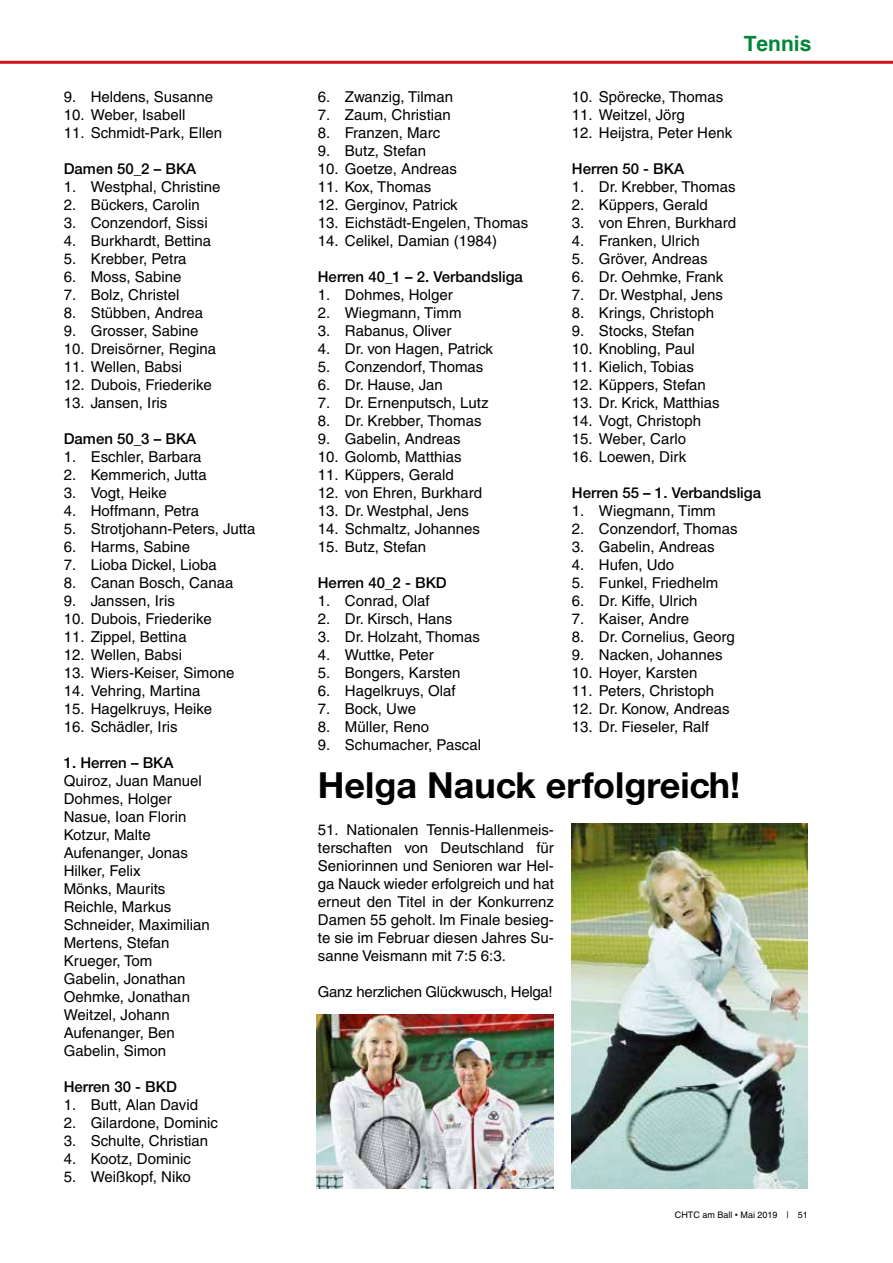
<style>
.page{position:relative;width:893px;height:1263px;background:#fff}
.page>*{position:absolute;margin:0;border:0;box-sizing:border-box;transform-origin:0 0}
.t1{font:700 36px "Helvetica Neue CE";color:#000}
.t2{font:700 21px "Helvetica";color:#008739}
.t3{font:15px/18px "Helvetica";color:#000}
.t4{font:500 15px "Helvetica Neue CE";color:#000}
.t5{font:15px "Helvetica";letter-spacing:-.02em;color:#000}
.t6{font:9px "Helvetica";color:#000}
.s1{font-family:"Arial"}
</style>
<div class="page">
<hr style="left:0;top:61px;width:893px;height:3px;background:#cd171a">
<img style="left:572px;top:823px;width:236px;height:365px">
<img style="left:317px;top:1014px;width:237px;height:174px">
<p class="t3" style="left:64px;top:87px;width:151px">9. Heldens, Susanne</p>
<p class="t3" style="left:64px;top:105px;width:123px">10. Weber, Isabell</p>
<p class="t3" style="left:64px;top:123px;width:160px">11. Schmidt-Park, Ellen</p>
<p class="t4" style="left:64px;top:159px;width:134px">Damen 50_2 – BKA</p>
<p class="t3" style="left:64px;top:177px;width:158px">1. Westphal, Christine</p>
<p class="t3" style="left:64px;top:195px;width:138px">2. Bückers, Carolin</p>
<p class="t3" style="left:64px;top:213px;width:145px">3. Conzendorf, Sissi</p>
<p class="t3" style="left:64px;top:231px;width:149px">4. Burkhardt, Bettina</p>
<p class="t3" style="left:64px;top:249px;width:124px">5. Krebber, Petra</p>
<p class="t3" style="left:64px;top:267px;width:119px">6. Moss, Sabine</p>
<p class="t3" style="left:64px;top:285px;width:117px">7. Bolz, Christel</p>
<p class="t3" style="left:64px;top:303px;width:141px">8. Stübben, Andrea</p>
<p class="t3" style="left:64px;top:321px;width:136px">9. Grosser, Sabine</p>
<p class="t3" style="left:64px;top:339px;width:154px">10. Dreisörner, Regina</p>
<p class="t3" style="left:64px;top:357px;width:120px">11. Wellen, Babsi</p>
<p class="t3" style="left:64px;top:375px;width:149px">12. Dubois, Friederike</p>
<p class="t3" style="left:64px;top:393px;width:105px">13. Jansen, Iris</p>
<p class="t4" style="left:64px;top:429px;width:134px">Damen 50_3 – BKA</p>
<p class="t3" style="left:64px;top:447px;width:139px">1. Eschler, Barbara</p>
<p class="t3" style="left:64px;top:465px;width:145px">2. Kemmerich, Jutta</p>
<p class="t3" style="left:64px;top:483px;width:105px">3. Vogt, Heike</p>
<p class="t3" style="left:64px;top:501px;width:137px">4. Hoffmann, Petra</p>
<p class="t3" style="left:64px;top:519px;width:193px">5. Strotjohann-Peters, Jutta</p>
<p class="t3" style="left:64px;top:537px;width:128px">6. Harms, Sabine</p>
<p class="t3" style="left:64px;top:555px;width:155px">7. Lioba Dickel, Lioba</p>
<p class="t3" style="left:64px;top:573px;width:171px">8. Canan Bosch, Canaa</p>
<p class="t3" style="left:64px;top:591px;width:113px">9. Janssen, Iris</p>
<p class="t3" style="left:64px;top:609px;width:149px">10. Dubois, Friederike</p>
<p class="t3" style="left:64px;top:627px;width:124px">11. Zippel, Bettina</p>
<p class="t3" style="left:64px;top:645px;width:120px">12. Wellen, Babsi</p>
<p class="t3" style="left:64px;top:663px;width:172px">13. Wiers-Keiser, Simone</p>
<p class="t3" style="left:64px;top:681px;width:138px">14. Vehring, Martina</p>
<p class="t3" style="left:64px;top:699px;width:150px">15. Hagelkruys, Heike</p>
<p class="t3" style="left:64px;top:717px;width:115px">16. Schädler, Iris</p>
<p class="t4" style="left:64px;top:753px;width:111px">1. Herren – BKA</p>
<p class="t3" style="left:64px;top:771px;width:147px">Quiroz, Juan Manuel<br>Dohmes, Holger<br>Nasue, Ioan Florin<br>Kotzur, Malte<br>Aufenanger, Jonas<br>Hilker, Felix<br>Mönks, Maurits<br>Reichle, Markus<br>Schneider, Maximilian<br>Mertens, Stefan<br>Krueger, Tom<br>Gabelin, Jonathan<br>Oehmke, Jonathan<br>Weitzel, Johann<br>Aufenanger, Ben<br>Gabelin, Simon</p>
<p class="t4" style="left:64px;top:1077px;width:115px">Herren 30 - BKD</p>
<p class="t3" style="left:64px;top:1095px;width:136px">1. Butt, Alan David</p>
<p class="t3" style="left:64px;top:1113px;width:156px">2. Gilardone, Dominic</p>
<p class="t3" style="left:64px;top:1131px;width:146px">3. Schulte, Christian</p>
<p class="t3" style="left:64px;top:1149px;width:129px">4. Kootz, Dominic</p>
<p class="t3" style="left:64px;top:1167px;width:129px">5. Weißkopf, Niko</p>
<p class="t3" style="left:318px;top:87px;width:137px">6. Zwanzig, Tilman</p>
<p class="t3" style="left:318px;top:105px;width:135px">7. Zaum, Christian</p>
<p class="t3" style="left:318px;top:123px;width:124px">8. Franzen, Marc</p>
<p class="t3" style="left:318px;top:141px;width:110px">9. Butz, Stefan</p>
<p class="t3" style="left:318px;top:159px;width:141px">10. Goetze, Andreas</p>
<p class="t3" style="left:318px;top:177px;width:115px">11. Kox, Thomas</p>
<p class="t3" style="left:318px;top:195px;width:141px">12. Gerginov, Patrick</p>
<p class="t3" style="left:318px;top:213px;width:212px">13. Eichstädt-Engelen, Thomas</p>
<p class="t3" style="left:318px;top:231px;width:181px">14. Celikel, Damian (1984)</p>
<p class="t4" style="left:318px;top:267px;width:207px">Herren 40_1 – 2. Verbandsliga</p>
<p class="t3" style="left:318px;top:285px;width:137px">1. Dohmes, Holger</p>
<p class="t3" style="left:318px;top:303px;width:145px">2. Wiegmann, Timm</p>
<p class="t3" style="left:318px;top:321px;width:135px">3. Rabanus, Oliver</p>
<p class="t3" style="left:318px;top:339px;width:177px">4. Dr. von Hagen, Patrick</p>
<p class="t3" style="left:318px;top:357px;width:167px">5. Conzendorf, Thomas</p>
<p class="t3" style="left:318px;top:375px;width:126px">6. Dr. Hause, Jan</p>
<p class="t3" style="left:318px;top:393px;width:172px">7. Dr. Ernenputsch, Lutz</p>
<p class="t3" style="left:318px;top:411px;width:165px">8. Dr. Krebber, Thomas</p>
<p class="t3" style="left:318px;top:429px;width:144px">9. Gabelin, Andreas</p>
<p class="t3" style="left:318px;top:447px;width:145px">10. Golomb, Matthias</p>
<p class="t3" style="left:318px;top:465px;width:137px">11. Küppers, Gerald</p>
<p class="t3" style="left:318px;top:483px;width:166px">12. von Ehren, Burkhard</p>
<p class="t3" style="left:318px;top:501px;width:153px">13. Dr. Westphal, Jens</p>
<p class="t3" style="left:318px;top:519px;width:164px">14. Schmaltz, Johannes</p>
<p class="t3" style="left:318px;top:537px;width:110px">15. Butz, Stefan</p>
<p class="t4" style="left:318px;top:573px;width:130px">Herren 40_2 - BKD</p>
<p class="t3" style="left:318px;top:591px;width:113px">1. Conrad, Olaf</p>
<p class="t3" style="left:318px;top:609px;width:136px">2. Dr. Kirsch, Hans</p>
<p class="t3" style="left:318px;top:627px;width:164px">3. Dr. Holzaht, Thomas</p>
<p class="t3" style="left:318px;top:645px;width:118px">4. Wuttke, Peter</p>
<p class="t3" style="left:318px;top:663px;width:144px">5. Bongers, Karsten</p>
<p class="t3" style="left:318px;top:681px;width:139px">6. Hagelkruys, Olaf</p>
<p class="t3" style="left:318px;top:699px;width:100px">7. Bock, Uwe</p>
<p class="t3" style="left:318px;top:717px;width:113px">8. Müller, Reno</p>
<p class="t3" style="left:318px;top:735px;width:165px">9. Schumacher, Pascal</p>
<h2 class="t2" style="left:744px;top:31px;width:69px">Tennis</h2>
<p class="t3" style="left:572px;top:87px;width:153px">10. Spörecke, Thomas</p>
<p class="t3" style="left:572px;top:105px;width:115px">11. Weitzel, Jörg</p>
<p class="t3" style="left:572px;top:123px;width:162px">12. Heijstra, Peter Henk</p>
<p class="t4" style="left:572px;top:159px;width:114px">Herren 50 - BKA</p>
<p class="t3" style="left:572px;top:177px;width:165px">1. Dr. Krebber, Thomas</p>
<p class="t3" style="left:572px;top:195px;width:137px">2. Küppers, Gerald</p>
<p class="t3" style="left:572px;top:213px;width:166px">3. von Ehren, Burkhard</p>
<p class="t3" style="left:572px;top:231px;width:129px">4. Franken, Ulrich</p>
<p class="t3" style="left:572px;top:249px;width:137px">5. Gröver, Andreas</p>
<p class="t3" style="left:572px;top:267px;width:153px">6. Dr. Oehmke, Frank</p>
<p class="t3" style="left:572px;top:285px;width:153px">7. Dr. Westphal, Jens</p>
<p class="t3" style="left:572px;top:303px;width:144px">8. Krings, Christoph</p>
<p class="t3" style="left:572px;top:321px;width:124px">9. Stocks, Stefan</p>
<p class="t3" style="left:572px;top:339px;width:124px">10. Knobling, Paul</p>
<p class="t3" style="left:572px;top:357px;width:123px">11. Kielich, Tobias</p>
<p class="t3" style="left:572px;top:375px;width:135px">12. Kü ppers, Stefan</p>
<p class="t3" style="left:572px;top:393px;width:149px">13. Dr. Krick, Matthias</p>
<p class="t3" style="left:572px;top:411px;width:131px">14. Vogt, Christoph</p>
<p class="t3" style="left:572px;top:429px;width:116px">15. Weber, Carlo</p>
<p class="t3" style="left:572px;top:447px;width:116px">16. Loewen, Dirk</p>
<p class="t4" style="left:572px;top:483px;width:191px">Herren 55 – 1. Verbandsliga</p>
<p class="t3" style="left:572px;top:501px;width:145px">1. Wiegmann, Timm</p>
<p class="t3" style="left:572px;top:519px;width:167px">2. Conzendorf, Thomas</p>
<p class="t3" style="left:572px;top:537px;width:144px">3. Gabelin, Andreas</p>
<p class="t3" style="left:572px;top:555px;width:104px">4. Hufen, Udo</p>
<p class="t3" style="left:572px;top:573px;width:148px">5. Funkel, Friedhelm</p>
<p class="t3" style="left:572px;top:591px;width:127px">6. Dr. Kiffe, Ulrich</p>
<p class="t3" style="left:572px;top:609px;width:119px">7. Kaiser, Andre</p>
<p class="t3" style="left:572px;top:627px;width:165px">8. Dr. Cornelius, Georg</p>
<p class="t3" style="left:572px;top:645px;width:152px">9. Nacken, Johannes</p>
<p class="t3" style="left:572px;top:663px;width:127px">10. Hoyer, Karsten</p>
<p class="t3" style="left:572px;top:681px;width:144px">11. Peters, Christoph</p>
<p class="t3" style="left:572px;top:699px;width:159px">12. Dr. Konow, Andreas</p>
<p class="t3" style="left:572px;top:717px;width:139px">13. Dr. Fieseler, Ralf</p>
<h1 class="t1" style="left:318px;top:763px;width:424px">Helga Nauck erfolgreich!</h1>
<p class="t3" style="left:318px;top:821px;width:238px;text-align:justify">51. Nationalen Tennis-Hallenmeis&shy;terschaften von Deutschland für Seniorinnen und Senioren war Hel&shy;ga Nauck wieder erfolgreich und hat erneut den Titel in der Konkurrenz Damen 55 geholt. Im Finale besieg&shy;te sie im Februar diesen Jahres Su&shy;sanne Veismann mit 7:5 6:3.</p>
<p class="t5" style="left:318px;top:983px;width:236px">Ganz herzlichen Glückwusch, Helga!</p>
<p class="t6" style="left:675px;top:1209px;width:135px">CHTC am Ball <span class="s1">•</span> Mai 2019 | 51</p>
</div>
